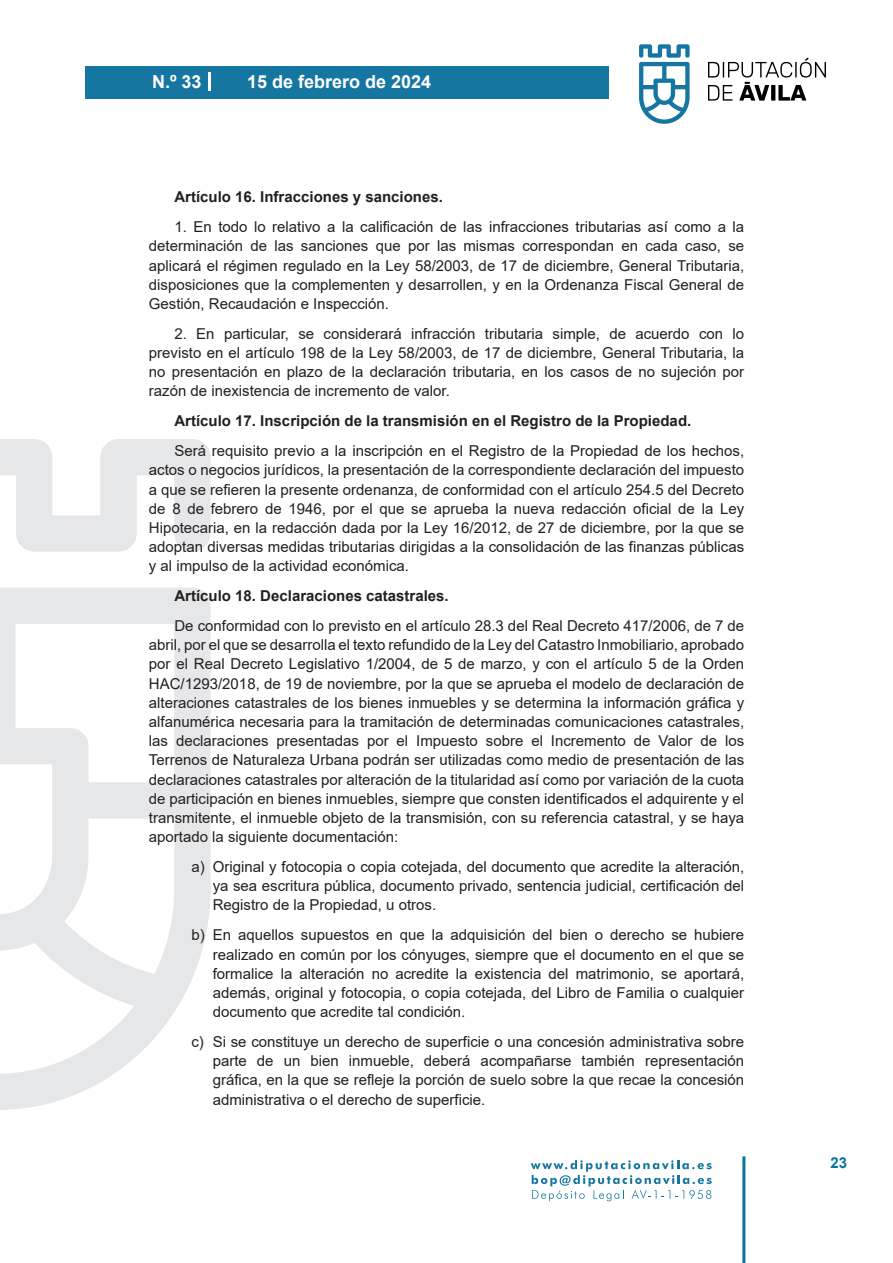
<style>
.page{position:relative;width:893px;height:1263px;background:#fff}
.page>*{position:absolute;margin:0;border:0;box-sizing:border-box;transform-origin:0 0}
.t1{font:700 18px "Arial";color:#fff}
.texto_normal{font:15px/19.2px "Arial";color:#231f20;text-align:justify}
.texto_normal-2{font:700 15px "Arial";color:#231f20}
.t2{font:700 15px "Arial";color:#04739f}
</style>
<div class="page">
<svg style="left:531px;top:1160px;width:181px;height:41px"></svg>
<div style="left:85px;top:66px;width:523px;height:33px;background:#1676a2"></div>
<svg style="left:639px;top:44px;width:51px;height:80px"></svg>
<svg style="left:708px;top:58px;width:118px;height:43px"></svg>
<hr style="left:742px;top:1156px;width:3px;height:107px;background:#04739f">
<svg style="left:208px;top:72px;width:2px;height:18px"></svg>
<svg style="left:0;top:439px;width:211px;height:671px"></svg>
<p class="t1" style="left:152px;top:69px;width:51px">N.º 33</p>
<p class="t1" style="left:247px;top:69px;width:186px">15 de febrero de 2024</p>
<p class="texto_normal-2" style="left:174px;top:187px;width:270px">Artículo 16. Infracciones y sanciones.</p>
<p class="texto_normal" style="left:149px;top:217px;width:597px;text-indent:26px">1. En todo lo relativo a la calificación de las infracciones tributarias así como a la determinación de las sanciones que por las mismas correspondan en cada caso, se aplicará el régimen regulado en la Ley 58/2003, de 17 de diciembre, General Tributaria, disposiciones que la complementen y desarrollen, y en la Ordenanza Fiscal General de Gestión, Recaudación e Inspección.</p>
<p class="texto_normal" style="left:149px;top:324px;width:597px;text-indent:26px">2. En particular, se considerará infracción tributaria simple, de acuerdo con lo previsto en el artículo 198 de la Ley 58/2003, de 17 de diciembre, General Tributaria, la no presentación en plazo de la declaración tributaria, en los casos de no sujeción por razón de inexistencia de incremento de valor.</p>
<p class="texto_normal-2" style="left:174px;top:410px;width:518px">Artículo 17. Inscripción de la transmisión en el Registro de la Propiedad.</p>
<p class="texto_normal" style="left:149px;top:441px;width:597px;text-indent:26px">Será requisito previo a la inscripción en el Registro de la Propiedad de los hechos, actos o negocios jurídicos, la presentación de la correspondiente declaración del impuesto a que se refieren la presente ordenanza, de conformidad con el artículo 254.5 del Decreto de 8 de febrero de 1946, por el que se aprueba la nueva redacción oficial de la Ley Hipotecaria, en la redacción dada por la Ley 16/2012, de 27 de diciembre, por la que se adoptan diversas medidas tributarias dirigidas a la consolidación de las finanzas públicas y al impulso de la actividad económica.</p>
<p class="texto_normal-2" style="left:174px;top:585px;width:276px">Artículo 18. Declaraciones catastrales.</p>
<p class="texto_normal" style="left:149px;top:616px;width:597px;text-indent:26px">De conformidad con lo previsto en el artículo 28.3 del Real Decreto 417/2006, de 7 de abril, por el que se desarrolla el texto refundido de la Ley del Catastro Inmobiliario, aprobado por el Real Decreto Legislativo 1/2004, de 5 de marzo, y con el artículo 5 de la Orden HAC/1293/2018, de 19 de noviembre, por la que se aprueba el modelo de declaración de alteraciones catastrales de los bienes inmuebles y se determina la información gráfica y alfanumérica necesaria para la tramitación de determinadas comunicaciones catastrales, las declaraciones presentadas por el Impuesto sobre el Incremento de Valor de los Terrenos de Naturaleza Urbana podrán ser utilizadas como medio de presentación de las declaraciones catastrales por alteración de la titularidad así como por variación de la cuota de participación en bienes inmuebles, siempre que consten identificados el adquirente y el transmitente, el inmueble objeto de la transmisión, con su referencia catastral, y se haya aportado la siguiente documentación:</p>
<p class="texto_normal" style="left:213px;top:857px;width:533px;text-indent:-21px">a) Original y fotocopia o copia cotejada, del documento que acredite la alteración, ya sea escritura pública, documento privado, sentencia judicial, certificación del Registro de la Propiedad, u otros.</p>
<p class="texto_normal" style="left:213px;top:925px;width:533px;text-indent:-21px">b) En aquellos supuestos en que la adquisición del bien o derecho se hubiere realizado en común por los cónyuges, siempre que el documento en el que se formalice la alteración no acredite la existencia del matrimonio, se aportará, además, original y fotocopia, o copia cotejada, del Libro de Familia o cualquier documento que acredite tal condición.</p>
<p class="texto_normal" style="left:213px;top:1032px;width:533px;text-indent:-21px">c) Si se constituye un derecho de superficie o una concesión administrativa sobre parte de un bien inmueble, deberá acompañarse también representación gráfica, en la que se refleje la porción de suelo sobre la que recae la concesión administrativa o el derecho de superficie.</p>
<p class="t2" style="left:831px;top:1152px;width:18px">23</p>
</div>
